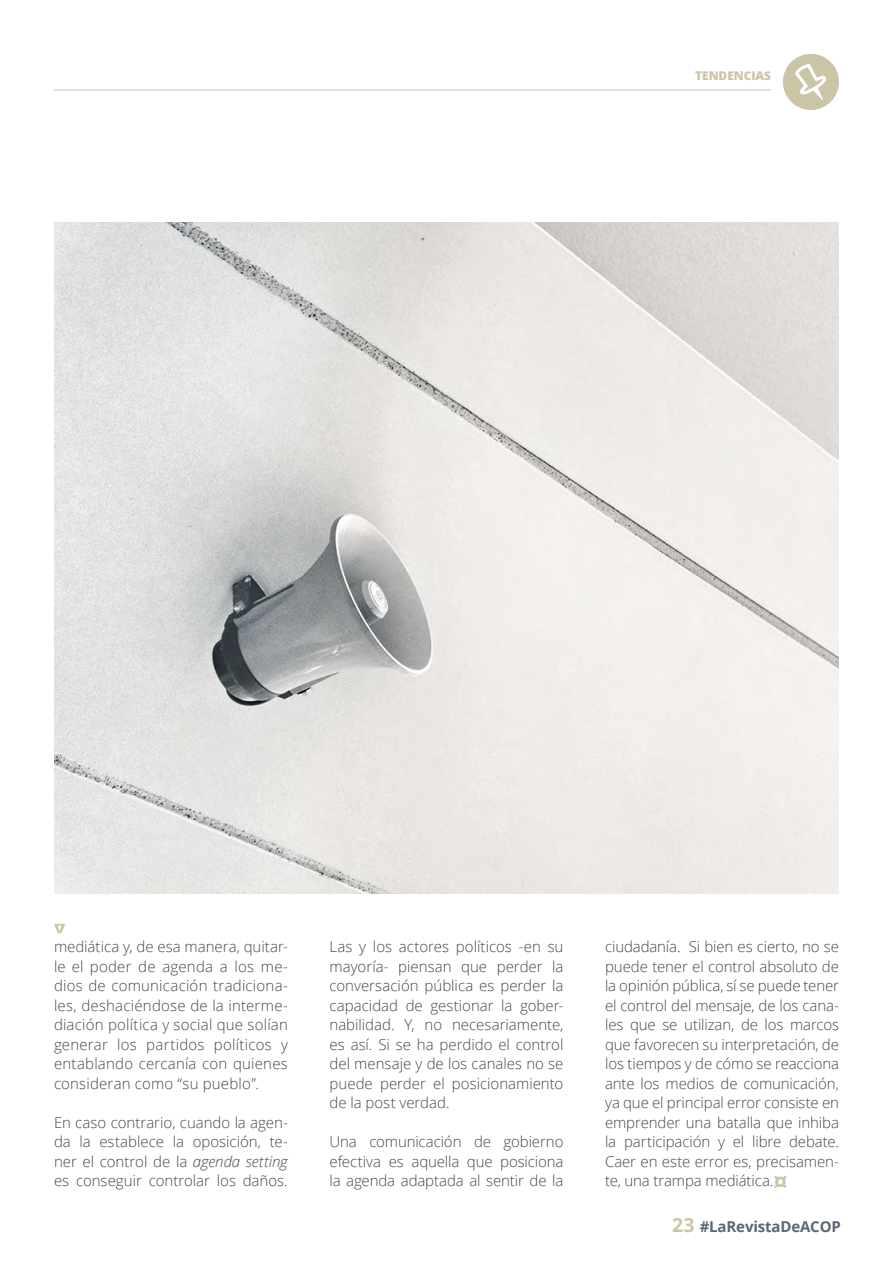
<style>
.page{position:relative;width:893px;height:1263px;background:#fff}
.page>*{position:absolute;margin:0;border:0;box-sizing:border-box;transform-origin:0 0}
.t1{font:300 15px/19.5px "Open Sans";color:#40484f;text-align:justify}
.t2{font:700 15px "Open Sans";letter-spacing:-.01em;color:#5c6771}
.t3{font:800 12px "Open Sans";letter-spacing:-.01em;color:#cbc5a7}
.s1{font-style:italic}
.s2{font-family:"Fira Sans";font-weight:700;font-size:24px;color:#cbc5a7}
.s3{font-size:19.5px;color:#cbc5a7}
</style>
<div class="page">
<div style="left:783px;top:54px;width:56px;height:56px;background:#cbc5a7;border-radius:50%"></div>
<svg style="left:795px;top:64px;width:31px;height:36px"></svg>
<hr style="left:54px;top:90px;width:717px;height:1px;background:#cbc5a7">
<svg style="left:54px;top:924px;width:11px;height:9px"></svg>
<img style="left:54px;top:223px;width:785px;height:671px">
<p class="t3" style="left:695px;top:67px;width:77px">TENDENCIAS</p>
<p class="t1" style="left:54px;top:937px;width:235px">mediática y, de esa manera, quitar&shy;le el poder de agenda a los me&shy;dios de comunicación tradiciona&shy;les, deshaciéndose de la interme&shy;diación política y social que solían generar los partidos políticos y entablando cercanía con quienes consideran como “su pueblo”.</p>
<p class="t1" style="left:54px;top:1112px;width:235px">En caso contrario, cuando la agen&shy;da la establece la oposición, te&shy;ner el control de la <span class="s1">agenda setting </span>es conseguir controlar los daños.</p>
<p class="t1" style="left:330px;top:937px;width:235px">Las y los actores políticos -en su mayoría- piensan que perder la conversación pública es perder la capacidad de gestionar la gober&shy;nabilidad. Y, no necesariamente, es así. Si se ha perdido el control del mensaje y de los canales no se puede perder el posicionamiento de la post verdad.</p>
<p class="t1" style="left:330px;top:1132px;width:235px">Una comunicación de gobierno efectiva es aquella que posiciona la agenda adaptada al sentir de la</p>
<p class="t1" style="left:605px;top:937px;width:235px">ciudadanía. Si bien es cierto, no se puede tener el control absoluto de la opinión pública, sí se puede tener el control del mensaje, de los cana&shy;les que se utilizan, de los marcos que favorecen su interpretación, de los tiempos y de cómo se reacciona ante los medios de comunicación, ya que el principal error consiste en emprender una batalla que inhiba la participación y el libre debate.<br>Caer en este error es, precisamen&shy;te, una trampa mediática.<span class="s2">¤</span></p>
<p class="t2" style="left:672px;top:1216px;width:170px"><span class="s3">23</span> #LaRevistaDeACOP</p>
</div>
